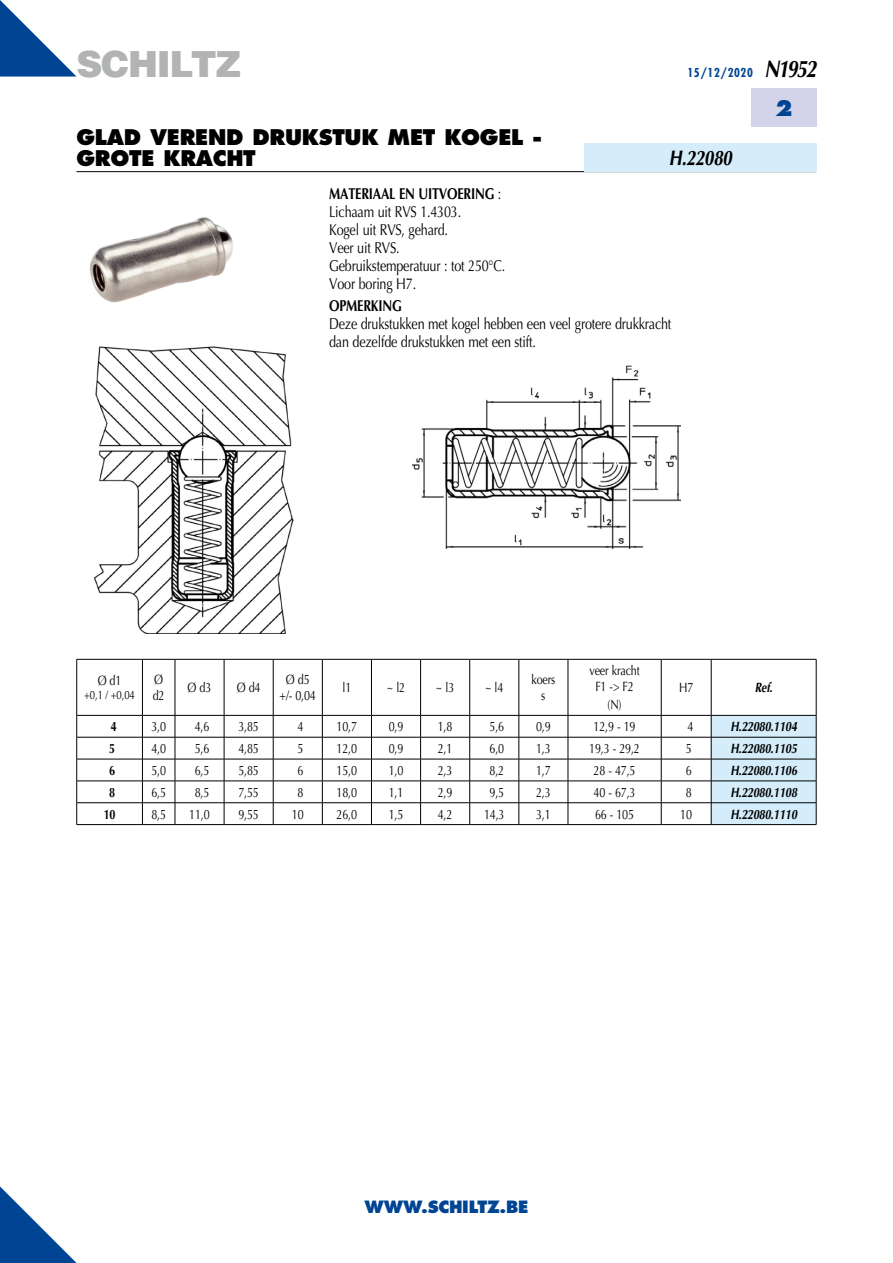
<style>
.page{position:relative;width:893px;height:1263px;background:#fff}
.page>*{position:absolute;margin:0;border:0;box-sizing:border-box;transform-origin:0 0}
.t1{font:900 36px "Helvetica";letter-spacing:-.035em;color:#b1b3b4}
.t2{font:800 21px/21px "Futura";letter-spacing:-.015em;color:#000}
.t3{font:italic 700 21px "Optima";letter-spacing:-.015em;color:#000;scale:.8 1}
.t4{font:800 21px "Futura";color:#004494}
.t5{font:800 16.5px "Futura";letter-spacing:-.015em;color:#004494}
.t6{font:15.75px/18px "Optima";letter-spacing:-.015em;color:#000;scale:.8 1}
.t7{font:700 15.75px "Optima";letter-spacing:-.015em;color:#000;scale:.8 1}
.t8{font:13.5px/16.2px "Optima";letter-spacing:-.015em;color:#000;text-align:center;scale:.8 1}
.t9{font:italic 700 13.5px "Optima";letter-spacing:-.015em;color:#000;scale:.8 1}
.t10{font:700 13.5px "Optima";color:#000;scale:.8 1}
.t11{font:700 condensed 12px "Futura";letter-spacing:.05em;color:#004494}
.t12{font:12px "Optima";color:#000;scale:.8 1}
.s1{font-family:"Optima";font-style:italic;font-stretch:normal;font-size:24px;color:#000}
.s2{font-weight:700}
</style>
<div class="page">
<img style="left:89px;top:217px;width:144px;height:86px">
<img style="left:95px;top:346px;width:198px;height:287px">
<img style="left:412px;top:366px;width:269px;height:183px">
<svg style="left:519px;top:716px;width:192px;height:108px"></svg>
<hr style="left:568px;top:659px;width:1px;height:56px;background:#000">
<hr style="left:661px;top:659px;width:1px;height:56px;background:#000">
<hr style="left:711px;top:659px;width:1px;height:56px;background:#000">
<svg style="left:568px;top:716px;width:1px;height:108px"></svg>
<svg style="left:661px;top:716px;width:1px;height:108px"></svg>
<hr style="left:519px;top:659px;width:49px;height:1px;background:#000">
<hr style="left:568px;top:659px;width:93px;height:1px;background:#000">
<hr style="left:661px;top:659px;width:50px;height:1px;background:#000">
<hr style="left:711px;top:659px;width:105px;height:1px;background:#000">
<hr style="left:816px;top:659px;width:1px;height:56px;background:#000">
<hr style="left:519px;top:715px;width:49px;height:1px;background:#000">
<hr style="left:568px;top:715px;width:93px;height:1px;background:#000">
<hr style="left:661px;top:715px;width:50px;height:1px;background:#000">
<hr style="left:519px;top:737px;width:49px;height:1px;background:#000">
<hr style="left:568px;top:737px;width:93px;height:1px;background:#000">
<hr style="left:661px;top:737px;width:50px;height:1px;background:#000">
<hr style="left:519px;top:759px;width:49px;height:1px;background:#000">
<hr style="left:568px;top:759px;width:93px;height:1px;background:#000">
<hr style="left:661px;top:759px;width:50px;height:1px;background:#000">
<hr style="left:519px;top:781px;width:49px;height:1px;background:#000">
<hr style="left:568px;top:781px;width:93px;height:1px;background:#000">
<hr style="left:661px;top:781px;width:50px;height:1px;background:#000">
<svg style="left:76px;top:659px;width:443px;height:165px"></svg>
<hr style="left:142px;top:802px;width:33px;height:1px;background:#000">
<hr style="left:175px;top:802px;width:49px;height:1px;background:#000">
<hr style="left:224px;top:802px;width:49px;height:1px;background:#000">
<hr style="left:273px;top:802px;width:49px;height:1px;background:#000">
<hr style="left:322px;top:802px;width:49px;height:1px;background:#000">
<hr style="left:371px;top:802px;width:50px;height:1px;background:#000">
<hr style="left:421px;top:802px;width:49px;height:1px;background:#000">
<hr style="left:470px;top:802px;width:49px;height:1px;background:#000">
<hr style="left:519px;top:802px;width:49px;height:1px;background:#000">
<hr style="left:568px;top:802px;width:93px;height:1px;background:#000">
<hr style="left:661px;top:802px;width:50px;height:1px;background:#000">
<hr style="left:77px;top:824px;width:65px;height:1px;background:#000">
<hr style="left:142px;top:824px;width:33px;height:1px;background:#000">
<hr style="left:175px;top:824px;width:49px;height:1px;background:#000">
<hr style="left:224px;top:824px;width:49px;height:1px;background:#000">
<hr style="left:273px;top:824px;width:49px;height:1px;background:#000">
<hr style="left:322px;top:824px;width:49px;height:1px;background:#000">
<hr style="left:371px;top:824px;width:50px;height:1px;background:#000">
<hr style="left:421px;top:824px;width:49px;height:1px;background:#000">
<hr style="left:470px;top:824px;width:49px;height:1px;background:#000">
<hr style="left:519px;top:824px;width:49px;height:1px;background:#000">
<hr style="left:568px;top:824px;width:93px;height:1px;background:#000">
<hr style="left:661px;top:824px;width:50px;height:1px;background:#000">
<svg style="left:711px;top:715px;width:106px;height:109px;background:#c7deea"></svg>
<hr style="left:711px;top:824px;width:105px;height:1px;background:#000">
<svg style="left:0;top:1186px;width:77px;height:77px"></svg>
<hr style="left:77px;top:171px;width:739px;height:1px;background:#000">
<div style="left:751px;top:89px;width:65px;height:38px;background:#d3d4e9"></div>
<svg style="left:0;top:0;width:77px;height:77px"></svg>
<div style="left:584px;top:143px;width:232px;height:28px;background:#d5edfa"></div>
<h1 class="t1" style="left:77px;top:40px;width:166px">SCHILTZ</h1>
<h2 class="t2" style="left:77px;top:126px;width:467px">GLAD VEREND DRUKSTUK MET KOGEL -<br>GROTE KRACHT</h2>
<p class="t11" style="left:687px;top:65px;width:130px">15/12/2020 <span class="s1">N1952</span></p>
<h2 class="t3" style="left:669px;top:145px;width:80px">H.22080</h2>
<h2 class="t4" style="left:775px;top:95px;width:19px">2</h2>
<p class="t6" style="left:329px;top:184px;width:222px"><span class="s2">MATERIAAL EN UITVOERING</span> :<br>Lichaam uit RVS 1.4303.<br>Kogel uit RVS, gehard.<br>Veer uit RVS.<br>Gebruikstemperatuur : tot 250°C.<br>Voor boring H7.</p>
<p class="t7" style="left:329px;top:296px;width:92px">OPMERKING</p>
<p class="t6" style="left:329px;top:315px;width:429px">Deze drukstukken met kogel hebben een veel grotere drukkracht dan dezelfde drukstukken met een stift.</p>
<p class="t8" style="left:98px;top:673px;width:31px">Ø d1</p>
<p class="t12" style="left:84px;top:688px;width:65px">+0,1 / +0,04</p>
<p class="t8" style="left:153px;top:672px;width:16px;text-align:left">Ø d2</p>
<p class="t8" style="left:188px;top:680px;width:31px">Ø d3</p>
<p class="t8" style="left:237px;top:680px;width:31px">Ø d4</p>
<p class="t8" style="left:280px;top:672px;width:47px">Ø d5 +/- 0,04</p>
<p class="t8" style="left:342px;top:680px;width:13px">l1</p>
<p class="t8" style="left:387px;top:680px;width:24px">~ l2</p>
<p class="t8" style="left:436px;top:680px;width:24px">~ l3</p>
<p class="t8" style="left:485px;top:680px;width:24px">~ l4</p>
<p class="t8" style="left:531px;top:672px;width:31px">koers s</p>
<p class="t8" style="left:589px;top:663px;width:64px">veer kracht<br>F1 -&gt; F2</p>
<p class="t8" style="left:608px;top:697px;width:19px">(N)</p>
<p class="t8" style="left:679px;top:680px;width:19px">H7</p>
<p class="t9" style="left:755px;top:680px;width:24px">Ref.</p>
<p class="t10" style="left:111px;top:719px;width:9px">4</p>
<p class="t8" style="left:151px;top:719px;width:20px">3,0</p>
<p class="t8" style="left:195px;top:719px;width:20px">4,6</p>
<p class="t8" style="left:238px;top:719px;width:27px">3,85</p>
<p class="t8" style="left:297px;top:719px;width:9px">4</p>
<p class="t8" style="left:337px;top:719px;width:27px">10,7</p>
<p class="t8" style="left:389px;top:719px;width:20px">0,9</p>
<p class="t8" style="left:438px;top:719px;width:20px">1,8</p>
<p class="t8" style="left:490px;top:719px;width:20px">5,6</p>
<p class="t8" style="left:536px;top:719px;width:20px">0,9</p>
<p class="t8" style="left:594px;top:719px;width:54px">12,9 - 19</p>
<p class="t8" style="left:687px;top:719px;width:9px">4</p>
<p class="t9" style="left:730px;top:719px;width:85px">H.22080.1104</p>
<p class="t10" style="left:109px;top:741px;width:9px">5</p>
<p class="t8" style="left:151px;top:741px;width:20px">4,0</p>
<p class="t8" style="left:195px;top:741px;width:20px">5,6</p>
<p class="t8" style="left:238px;top:741px;width:27px">4,85</p>
<p class="t8" style="left:297px;top:741px;width:9px">5</p>
<p class="t8" style="left:337px;top:741px;width:27px">12,0</p>
<p class="t8" style="left:389px;top:741px;width:20px">0,9</p>
<p class="t8" style="left:438px;top:741px;width:20px">2,1</p>
<p class="t8" style="left:490px;top:741px;width:20px">6,0</p>
<p class="t8" style="left:536px;top:741px;width:20px">1,3</p>
<p class="t8" style="left:589px;top:741px;width:65px">19,3 - 29,2</p>
<p class="t8" style="left:686px;top:741px;width:9px">5</p>
<p class="t9" style="left:730px;top:741px;width:85px">H.22080.1105</p>
<p class="t10" style="left:109px;top:762px;width:9px">6</p>
<p class="t8" style="left:151px;top:762px;width:20px">5,0</p>
<p class="t8" style="left:195px;top:762px;width:20px">6,5</p>
<p class="t8" style="left:238px;top:762px;width:27px">5,85</p>
<p class="t8" style="left:297px;top:762px;width:9px">6</p>
<p class="t8" style="left:337px;top:762px;width:27px">15,0</p>
<p class="t8" style="left:389px;top:762px;width:20px">1,0</p>
<p class="t8" style="left:438px;top:762px;width:20px">2,3</p>
<p class="t8" style="left:490px;top:762px;width:20px">8,2</p>
<p class="t8" style="left:536px;top:762px;width:20px">1,7</p>
<p class="t8" style="left:594px;top:762px;width:54px">28 - 47,5</p>
<p class="t8" style="left:686px;top:762px;width:9px">6</p>
<p class="t9" style="left:730px;top:762px;width:85px">H.22080.1106</p>
<p class="t10" style="left:109px;top:784px;width:9px">8</p>
<p class="t8" style="left:151px;top:784px;width:20px">6,5</p>
<p class="t8" style="left:195px;top:784px;width:20px">8,5</p>
<p class="t8" style="left:238px;top:784px;width:27px">7,55</p>
<p class="t8" style="left:297px;top:784px;width:9px">8</p>
<p class="t8" style="left:337px;top:784px;width:27px">18,0</p>
<p class="t8" style="left:389px;top:784px;width:20px">1,1</p>
<p class="t8" style="left:438px;top:784px;width:20px">2,9</p>
<p class="t8" style="left:490px;top:784px;width:20px">9,5</p>
<p class="t8" style="left:536px;top:784px;width:20px">2,3</p>
<p class="t8" style="left:594px;top:784px;width:54px">40 - 67,3</p>
<p class="t8" style="left:686px;top:784px;width:9px">8</p>
<p class="t9" style="left:730px;top:784px;width:85px">H.22080.1108</p>
<p class="t10" style="left:104px;top:806px;width:16px">10</p>
<p class="t8" style="left:151px;top:806px;width:20px">8,5</p>
<p class="t8" style="left:189px;top:806px;width:27px">11,0</p>
<p class="t8" style="left:238px;top:806px;width:27px">9,55</p>
<p class="t8" style="left:292px;top:806px;width:16px">10</p>
<p class="t8" style="left:337px;top:806px;width:27px">26,0</p>
<p class="t8" style="left:389px;top:806px;width:20px">1,5</p>
<p class="t8" style="left:438px;top:806px;width:20px">4,2</p>
<p class="t8" style="left:484px;top:806px;width:27px">14,3</p>
<p class="t8" style="left:536px;top:806px;width:20px">3,1</p>
<p class="t8" style="left:595px;top:806px;width:50px">66 - 105</p>
<p class="t8" style="left:680px;top:806px;width:16px">10</p>
<p class="t9" style="left:730px;top:806px;width:85px">H.22080.1110</p>
<p class="t5" style="left:365px;top:1197px;width:165px">WWW.SCHILTZ.BE</p>
</div>
